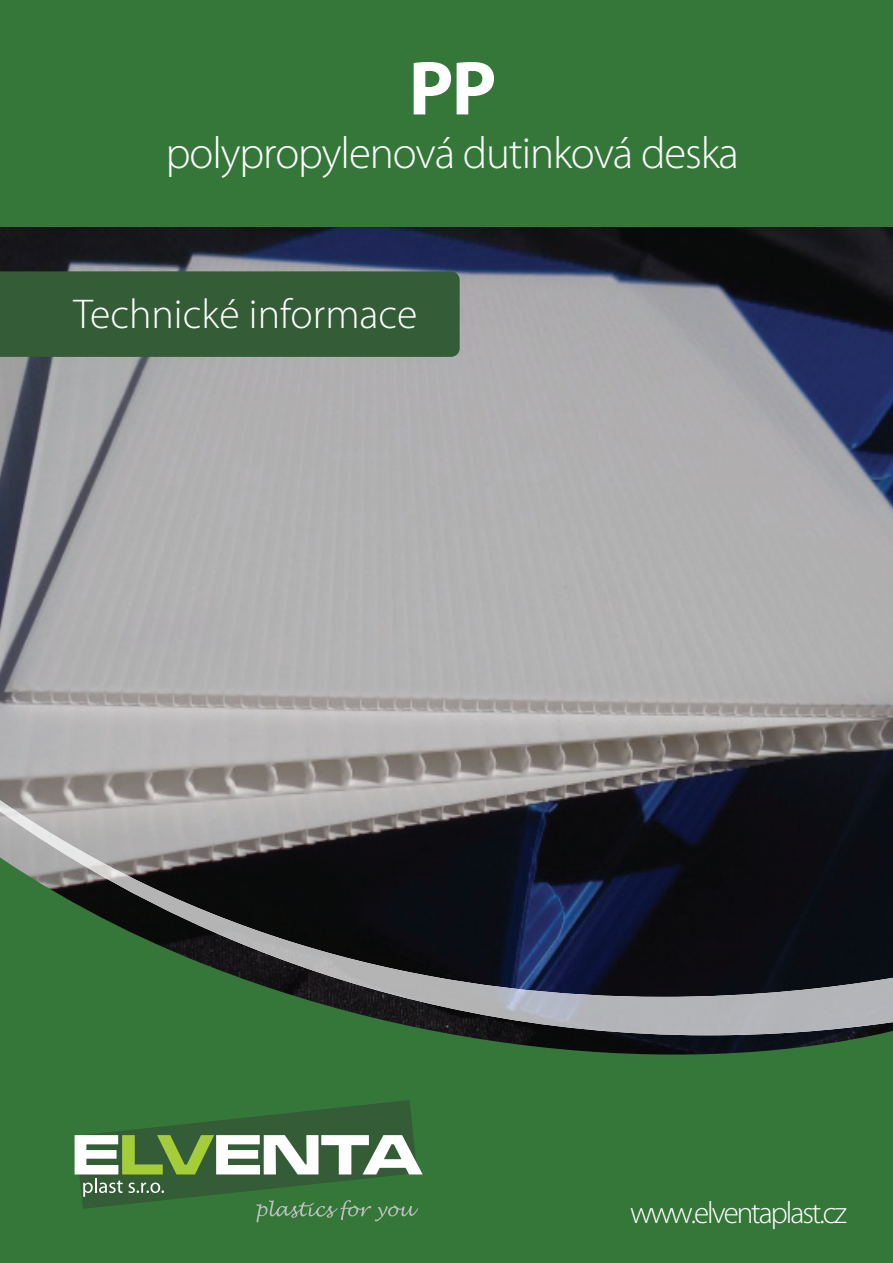
<style>
.page{position:relative;width:893px;height:1263px;background:#fff}
.page>*{position:absolute;margin:0;border:0;box-sizing:border-box;transform-origin:0 0}
.t1{font:700 77.25px "Myriad Pro";color:#fff}
.t2{font:300 45px "Myriad Pro";letter-spacing:-.025em;color:#fff}
.t3{font:300 41.85px "Myriad Pro";color:#fff}
.t4{font:300 30.9px "Myriad Pro";letter-spacing:-.065em;color:#fff}
</style>
<div class="page">
<img style="left:0;top:226px;width:893px;height:574px">
<div style="left:0;top:1059px;width:893px;height:204px;background:#347739"></div>
<img style="left:0;top:800px;width:893px;height:42px">
<svg style="left:0;top:842px;width:893px;height:217px;background:#314339"></svg>
<div style="left:0;top:271px;width:460px;height:86px;background:#345c37"></div>
<div style="left:0;top:0;width:893px;height:226px;background:#347739"></div>
<svg style="left:75px;top:1100px;width:348px;height:122px"></svg>
<p class="t1" style="left:409px;top:38px;width:89px">PP</p>
<p class="t2" style="left:166px;top:126px;width:575px">polypropylenová dutinková deska</p>
<p class="t3" style="left:74px;top:289px;width:345px">Technické informace</p>
<p class="t4" style="left:630px;top:1194px;width:218px">www.elventaplast.cz</p>
</div>
